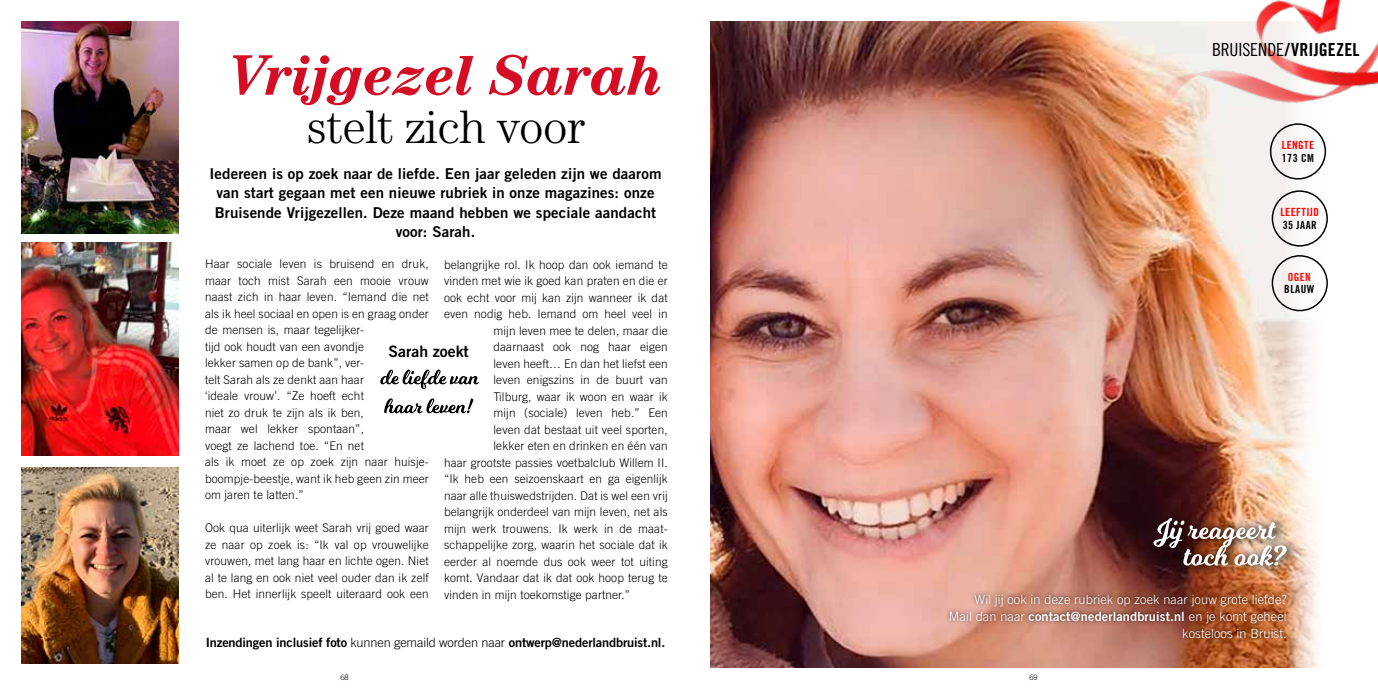
<style>
.page{position:relative;width:1378px;height:689px;background:#fff}
.page>*{position:absolute;margin:0;border:0;box-sizing:border-box;transform-origin:0 0}
.t1{font:italic 700 57.3px "Century Std";letter-spacing:-.01em;color:#d40d24}
.t2{font:300 47.1px "Century Std";letter-spacing:-.01em;color:#000}
.t3{font:18px "Trade Gothic LT Std Bd Cn 20";letter-spacing:.01em;color:#000}
.t4{font:15.75px "Trade Gothic LT Std Bd 2";color:#000}
.t5{font:15px/19.5px "Trade Gothic LT Std Bd 2";letter-spacing:.01em;color:#000;text-align:center}
.t6{font:12.75px "Trade Gothic LT Std Bd 2";letter-spacing:-.01em;color:#000}
.t7{font:300 12.75px "Trade Gothic LT Std";letter-spacing:.01em;color:#fff}
.t8{font:12.75px "Trade Gothic LT Std Bd 2";letter-spacing:.01em;color:#fff}
.t9{font:300 12px/16.5px "Trade Gothic LT Std";letter-spacing:.01em;color:#000}
.t10{font:11.25px "Trade Gothic LT Std Bd Cn 20";letter-spacing:.04em;color:#000}
.t11{font:11.25px "Trade Gothic LT Std Bd Cn 20";letter-spacing:.04em;color:#ff0302}
.t12{font:11.25px "Trade Gothic LT Std Bd Cn 20";letter-spacing:.04em;color:#f00}
.t13{font:11.25px "Trade Gothic LT Std Bd Cn 20";color:#ff0a08}
.t14{font:300 7.5px "Trade Gothic LT Std";color:#000}
.s1{font-family:"Trade Gothic LT Std";font-weight:300}
.s2{font-family:"Trade Gothic LT Std Cn 18"}
</style>
<div class="page">
<img style="left:21px;top:21px;width:158px;height:213px">
<svg style="left:380px;top:369px;width:99px;height:20px"></svg>
<svg style="left:384px;top:398px;width:89px;height:15px"></svg>
<img style="left:21px;top:242px;width:158px;height:213px">
<img style="left:21px;top:468px;width:158px;height:195px">
<img style="left:710px;top:21px;width:617px;height:647px">
<img style="left:1091px;top:0;width:287px;height:210px">
<div style="left:1271px;top:190px;width:57px;height:57px;border:2px solid #000;border-radius:50%"></div>
<div style="left:1271px;top:255px;width:57px;height:56px;border:2px solid #000;border-radius:50%"></div>
<div style="left:1270px;top:123px;width:56px;height:57px;border:2px solid #000;border-radius:50%"></div>
<div style="left:945px;top:590px;width:345px;height:52px;background:#000;opacity:.75"></div>
<img style="left:1149px;top:509px;width:150px;height:65px">
<img style="left:1153px;top:518px;width:133px;height:48px">
<h1 class="t1" style="left:228px;top:42px;width:437px">Vrijgezel Sarah</h1>
<h2 class="t2" style="left:307px;top:100px;width:280px">stelt zich voor</h2>
<p class="t5" style="left:209px;top:163px;width:453px">Iedereen is op zoek naar de liefde. Een jaar geleden zijn we daarom van start gegaan met een nieuwe rubriek in onze magazines: onze Bruisende Vrijgezellen. Deze maand hebben we speciale aandacht voor: Sarah.</p>
<p class="t9" style="left:205px;top:255px;width:225px">Haar sociale leven is bruisend en druk, maar toch mist Sarah een mooie vrouw naast zich in haar leven. “Iemand die net als ik heel sociaal en open is en graag onder de mensen is, maar tegelijker-<br>tijd ook houdt van een avondje<br>lekker samen op de bank”, ver-<br>telt Sarah als ze denkt aan haar<br>‘ideale vrouw’. “Ze hoeft echt<br>niet zo druk te zijn als ik ben,<br>maar wel lekker spontaan”,<br>voegt ze lachend toe. “En net<br>als ik moet ze op zoek zijn naar huisje&shy;boompje-beestje, want ik heb geen zin meer om jaren te latten.”</p>
<p class="t9" style="left:205px;top:519px;width:225px;text-align:justify">Ook qua uiterlijk weet Sarah vrij goed waar ze naar op zoek is: “Ik val op vrouwelijke vrouwen, met lang haar en lichte ogen. Niet al te lang en ook niet veel ouder dan ik zelf ben. Het innerlijk speelt uiteraard ook een</p>
<p class="t9" style="left:444px;top:256px;width:225px">belangrijke rol. Ik hoop dan ook iemand te</p>
<p class="t9" style="left:444px;top:273px;width:225px">vinden met wie ik goed kan praten en die er</p>
<p class="t9" style="left:444px;top:289px;width:225px">ook echt voor mij kan zijn wanneer ik dat</p>
<p class="t9" style="left:444px;top:306px;width:225px">even nodig heb. Iemand om heel veel in</p>
<p class="t9" style="left:493px;top:322px;width:176px">mijn leven mee te delen, maar die</p>
<p class="t9" style="left:493px;top:339px;width:176px">daarnaast ook nog haar eigen</p>
<p class="t9" style="left:493px;top:355px;width:176px">leven heeft… En dan het liefst een</p>
<p class="t9" style="left:493px;top:372px;width:176px">leven enigszins in de buurt van</p>
<p class="t9" style="left:493px;top:388px;width:176px">Tilburg, waar ik woon en waar ik</p>
<p class="t9" style="left:493px;top:405px;width:176px">mijn (sociale) leven heb.” Een</p>
<p class="t9" style="left:493px;top:421px;width:176px">leven dat bestaat uit veel sporten,</p>
<p class="t9" style="left:493px;top:438px;width:176px">lekker eten en drinken en één van</p>
<p class="t9" style="left:444px;top:454px;width:225px">haar grootste passies voetbalclub Willem II.</p>
<p class="t9" style="left:444px;top:471px;width:225px">“Ik heb een seizoenskaart en ga eigenlijk</p>
<p class="t9" style="left:444px;top:487px;width:225px">naar alle thuiswedstrijden. Dat is wel een vrij</p>
<p class="t9" style="left:444px;top:504px;width:225px">belangrijk onderdeel van mijn leven, net als</p>
<p class="t9" style="left:444px;top:520px;width:225px">mijn werk trouwens. Ik werk in de maat-</p>
<p class="t9" style="left:444px;top:537px;width:225px">schappelijke zorg, waarin het sociale dat ik</p>
<p class="t9" style="left:444px;top:553px;width:225px">eerder al noemde dus ook weer tot uiting</p>
<p class="t9" style="left:444px;top:570px;width:225px">komt. Vandaar dat ik dat ook hoop terug te</p>
<p class="t9" style="left:444px;top:586px;width:188px">vinden in mijn toekomstige partner.”</p>
<h3 class="t4" style="left:389px;top:341px;width:82px">Sarah zoekt</h3>
<p class="t6" style="left:206px;top:634px;width:461px">Inzendingen inclusief foto <span class="s1">kunnen gemaild worden naar</span> ontwerp@nederlandbruist.nl.</p>
<h3 class="t3" style="left:1212px;top:38px;width:149px"><span class="s2">BRUISENDE</span>/VRIJGEZEL</h3>
<p class="t12" style="left:1282px;top:138px;width:34px">LENGTE</p>
<p class="t10" style="left:1282px;top:151px;width:34px">173 CM</p>
<p class="t11" style="left:1280px;top:205px;width:40px">LEEFTIJD</p>
<p class="t10" style="left:1282px;top:218px;width:35px">35 JAAR</p>
<p class="t13" style="left:1287px;top:270px;width:25px">OGEN</p>
<p class="t10" style="left:1284px;top:282px;width:31px">BLAUW</p>
<p class="t7" style="left:974px;top:591px;width:314px">Wil jij ook in deze rubriek op zoek naar jouw grote liefde?</p>
<p class="t8" style="left:949px;top:608px;width:339px"><span class="s1">Mail dan naar</span> contact@nederlandbruist.nl <span class="s1">en je komt geheel</span></p>
<p class="t7" style="left:1182px;top:625px;width:106px">kosteloos in Bruist.</p>
<p class="t14" style="left:340px;top:672px;width:10px">68</p>
<p class="t14" style="left:1029px;top:672px;width:10px">69</p>
</div>
